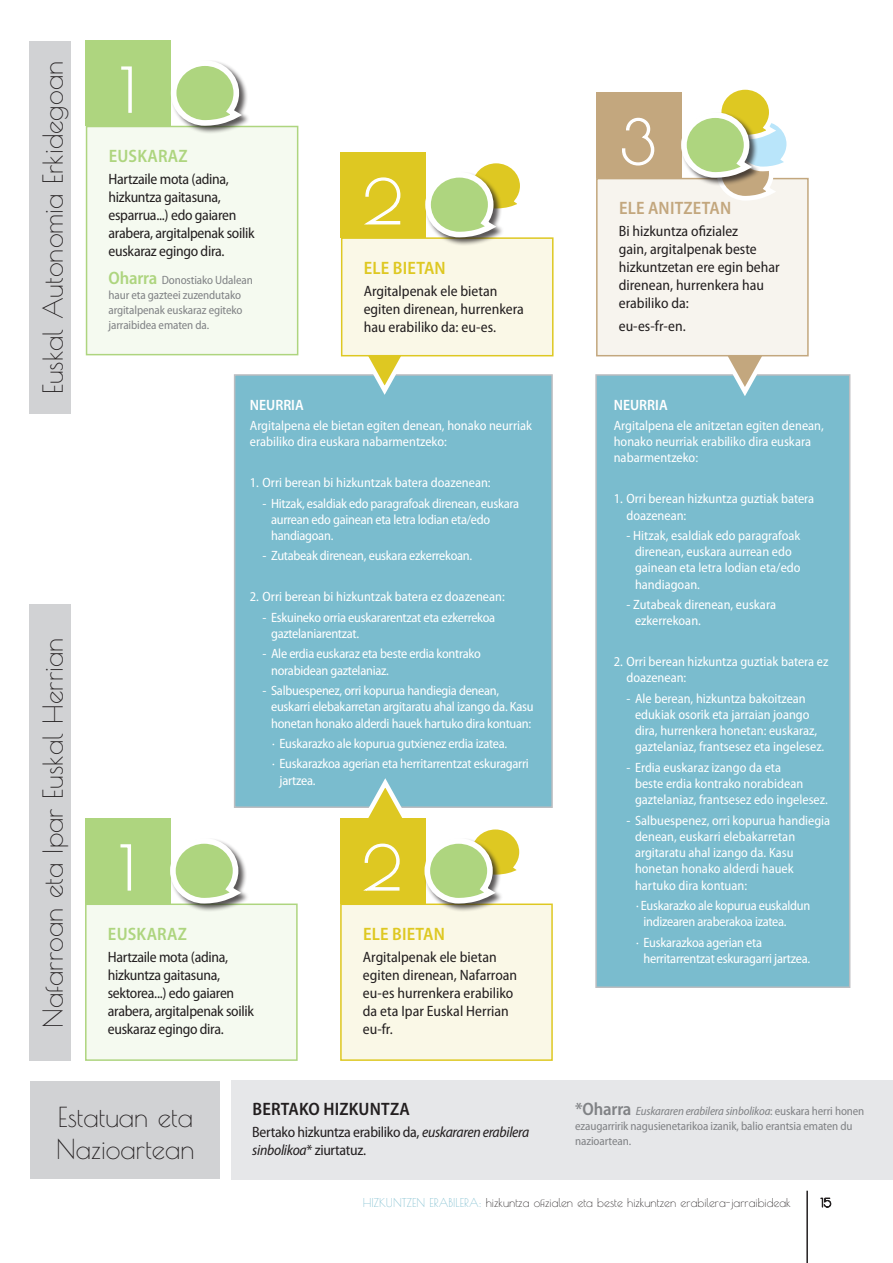
<style>
.page{position:relative;width:893px;height:1263px;background:#fff}
.page>*{position:absolute;margin:0;border:0;box-sizing:border-box;transform-origin:0 0}
.t1{font:60px "Poiret One";color:#fff}
.t2{font:27px/32.4px "Poiret One";color:#231f20}
.t3{font:600 semi-condensed 18px "Myriad Pro";letter-spacing:.01em;color:#dec822}
.t4{font:600 semi-condensed 18px "Myriad Pro";letter-spacing:.01em;color:#aed57f}
.t5{font:600 semi-condensed 18px "Myriad Pro";letter-spacing:.01em;color:#231f20}
.t6{font:600 semi-condensed 18px "Myriad Pro";letter-spacing:.01em;color:#c3a77e}
.t7{font:semi-condensed 15px/18px "Myriad Pro";letter-spacing:-.005em;color:#231f20}
.t8{font:600 semi-condensed 15px "Myriad Pro";color:#fff}
.t9{font:semi-condensed 13.5px/16.2px "Myriad Pro";letter-spacing:-.005em;color:#fff}
.t10{font:semi-condensed 12px/15px "Myriad Pro";letter-spacing:-.01em;color:#808285}
.t11{font:12px "Poiret One";color:#231f20}
.t12{font:12px "Poiret One";color:#7abcce}
.s1{font-weight:600;font-size:18px;color:#aed57f}
.s2{font-style:italic}
.s3{font-weight:600;font-size:18px}
.s4{color:#7abcce}
</style>
<div class="page">
<svg style="left:820px;top:1197px;width:12px;height:11px"></svg>
<hr style="left:806px;top:1191px;width:2px;height:72px;background:#231f20">
<div style="left:234px;top:374px;width:319px;height:434px;background:#7abcce;border:2px solid #bcbdc0"></div>
<div style="left:595px;top:374px;width:255px;height:614px;background:#7abcce;border:2px solid #bcbdc0"></div>
<svg style="left:356px;top:778px;width:58px;height:40px"></svg>
<svg style="left:356px;top:356px;width:58px;height:39px"></svg>
<svg style="left:716px;top:356px;width:58px;height:40px"></svg>
<div style="left:86px;top:904px;width:211px;height:156px;background:#f5faf0"></div>
<div style="left:85px;top:903px;width:213px;height:158px;border:2px solid #aed57f"></div>
<div style="left:85px;top:818px;width:85px;height:85px;background:#aed57f"></div>
<svg style="left:120px;top:844px;width:11px;height:47px"></svg>
<div style="left:170px;top:838px;width:80px;height:74px;background:#231f20;opacity:.75"></div>
<svg style="left:167px;top:835px;width:80px;height:71px"></svg>
<div style="left:341px;top:904px;width:211px;height:156px;background:#faf8e7"></div>
<div style="left:340px;top:903px;width:213px;height:158px;border:2px solid #dec822"></div>
<div style="left:340px;top:818px;width:85px;height:85px;background:#dec822"></div>
<svg style="left:363px;top:843px;width:37px;height:48px"></svg>
<div style="left:424px;top:838px;width:80px;height:74px;background:#231f20;opacity:.75"></div>
<svg style="left:422px;top:822px;width:109px;height:84px"></svg>
<div style="left:29px;top:42px;width:41px;height:372px;background:#d1d2d4"></div>
<div style="left:29px;top:605px;width:41px;height:456px;background:#d1d2d4"></div>
<div style="left:87px;top:126px;width:211px;height:229px;background:#f5faf0"></div>
<div style="left:86px;top:126px;width:212px;height:229px;border:2px solid #aed57f"></div>
<div style="left:86px;top:41px;width:85px;height:85px;background:#aed57f"></div>
<svg style="left:121px;top:66px;width:11px;height:47px"></svg>
<div style="left:170px;top:60px;width:80px;height:75px;background:#231f20;opacity:.75"></div>
<svg style="left:168px;top:60px;width:80px;height:69px"></svg>
<div style="left:342px;top:238px;width:211px;height:118px;background:#faf8e7"></div>
<div style="left:341px;top:237px;width:213px;height:119px;border:2px solid #dec822"></div>
<div style="left:341px;top:152px;width:85px;height:85px;background:#dec822"></div>
<svg style="left:364px;top:177px;width:37px;height:48px"></svg>
<div style="left:425px;top:171px;width:80px;height:75px;background:#231f20;opacity:.75"></div>
<svg style="left:422px;top:163px;width:110px;height:77px"></svg>
<div style="left:597px;top:179px;width:211px;height:177px;background:#f7f4ee"></div>
<div style="left:596px;top:178px;width:213px;height:178px;border:2px solid #c3a77e"></div>
<div style="left:596px;top:93px;width:85px;height:85px;background:#c3a77e"></div>
<svg style="left:622px;top:117px;width:33px;height:49px"></svg>
<svg style="left:678px;top:89px;width:120px;height:111px"></svg>
<div style="left:31px;top:1081px;width:189px;height:97px;background:#d1d2d4"></div>
<div style="left:231px;top:1080px;width:662px;height:99px;background:#e6e7e9"></div>
<h2 class="t2" style="left:37px;top:394px;width:335px;rotate:-90deg">Euskal Autonomia Erkidegoan</h2>
<h2 class="t2" style="left:37px;top:1028px;width:392px;rotate:-90deg">Nafarroan eta Ipar Euskal Herrian</h2>
<h1 class="t1" style="left:121px;top:54px;width:16px">1</h1>
<h3 class="t4" style="left:109px;top:145px;width:81px">EUSKARAZ</h3>
<p class="t7" style="left:109px;top:170px;width:148px">Hartzaile mota (adina, hizkuntza gaitasuna, esparrua...) edo gaiaren arabera, argitalpenak soilik euskaraz egingo dira.</p>
<p class="t10" style="left:109px;top:272px;width:146px"><span class="s1">Oharra</span> Donostiako Udalean haur eta gazteei zuzendutako argitalpenak euskaraz egiteko jarraibidea ematen da.</p>
<h1 class="t1" style="left:364px;top:166px;width:40px">2</h1>
<h3 class="t3" style="left:364px;top:256px;width:83px">ELE BIETAN</h3>
<p class="t7" style="left:364px;top:282px;width:162px">Argitalpenak ele bietan egiten direnean, hurrenkera hau erabiliko da: eu-es.</p>
<h1 class="t1" style="left:120px;top:832px;width:16px">1</h1>
<p class="t8" style="left:250px;top:395px;width:55px">NEURRIA</p>
<p class="t9" style="left:250px;top:417px;width:284px">Argitalpena ele bietan egiten denean, honako neurriak erabiliko dira euskara nabarmentzeko:</p>
<p class="t9" style="left:250px;top:474px;width:242px">1. Orri berean bi hizkuntzak batera doazenean:</p>
<p class="t9" style="left:271px;top:495px;width:250px;text-indent:-9px">- Hitzak, esaldiak edo paragrafoak direnean, euskara aurrean edo gainean eta letra lodian eta/edo handiagoan.</p>
<p class="t9" style="left:263px;top:548px;width:211px">- Zutabeak direnean, euskara ezkerrekoan.</p>
<p class="t9" style="left:250px;top:588px;width:256px">2. Orri berean bi hizkuntzak batera ez doazenean:</p>
<p class="t9" style="left:271px;top:609px;width:226px;text-indent:-9px">- Eskuineko orria euskararentzat eta ezkerrekoa gaztelaniarentzat.</p>
<p class="t9" style="left:271px;top:646px;width:211px;text-indent:-9px">- Ale erdia euskaraz eta beste erdia kontrako norabidean gaztelaniaz.</p>
<p class="t9" style="left:271px;top:682px;width:264px;text-indent:-9px">- Salbuespenez, orri kopurua handiegia denean, euskarri elebakarretan argitaratu ahal izango da. Kasu honetan honako alderdi hauek hartuko dira kontuan:</p>
<p class="t9" style="left:272px;top:733px;width:258px;line-height:20.4px">· Euskarazko ale kopurua gutxienez erdia izatea.<br>· Euskarazkoa agerian eta herritarrentzat eskuragarri</p>
<p class="t9" style="left:280px;top:772px;width:37px">jartzea.</p>
<h1 class="t1" style="left:364px;top:832px;width:40px">2</h1>
<h3 class="t4" style="left:108px;top:922px;width:81px">EUSKARAZ</h3>
<p class="t7" style="left:108px;top:948px;width:148px">Hartzaile mota (adina, hizkuntza gaitasuna, sektorea...) edo gaiaren arabera, argitalpenak soilik euskaraz egingo dira.</p>
<h3 class="t3" style="left:363px;top:922px;width:83px">ELE BIETAN</h3>
<p class="t7" style="left:363px;top:948px;width:156px">Argitalpenak ele bietan egiten direnean, Nafarroan eu-es hurrenkera erabiliko da eta Ipar Euskal Herrian eu-fr.</p>
<h2 class="t2" style="left:56px;top:1100px;width:140px">Estatuan eta<br>Nazioartean</h2>
<h3 class="t5" style="left:252px;top:1097px;width:159px">BERTAKO HIZKUNTZA</h3>
<p class="t7" style="left:252px;top:1123px;width:279px">Bertako hizkuntza erabiliko da, <span class="s2">euskararen erabilera sinbolikoa</span>* ziurtatuz.</p>
<h1 class="t1" style="left:621px;top:106px;width:37px">3</h1>
<h3 class="t6" style="left:619px;top:197px;width:114px">ELE ANITZETAN</h3>
<p class="t7" style="left:619px;top:222px;width:162px">Bi hizkuntza ofizialez<br>gain, argitalpenak beste hizkuntzetan ere egin behar direnean, hurrenkera hau erabiliko da:</p>
<p class="t7" style="left:619px;top:316px;width:68px">eu-es-fr-en.</p>
<p class="t8" style="left:614px;top:395px;width:55px">NEURRIA</p>
<p class="t9" style="left:614px;top:417px;width:212px">Argitalpena ele anitzetan egiten denean, honako neurriak erabiliko dira euskara nabarmentzeko:</p>
<p class="t9" style="left:626px;top:490px;width:189px;text-indent:-13px">1. Orri berean hizkuntza guztiak batera doazenean:</p>
<p class="t9" style="left:635px;top:527px;width:167px;text-indent:-9px">- Hitzak, esaldiak edo paragrafoak direnean, euskara aurrean edo gainean eta letra lodian eta/edo handiagoan.</p>
<p class="t9" style="left:635px;top:596px;width:143px;text-indent:-9px">- Zutabeak direnean, euskara ezkerrekoan.</p>
<p class="t9" style="left:626px;top:653px;width:203px;text-indent:-13px">2. Orri berean hizkuntza guztiak batera ez doazenean:</p>
<p class="t9" style="left:635px;top:690px;width:191px;text-indent:-9px">- Ale berean, hizkuntza bakoitzean edukiak osorik eta jarraian joango dira, hurrenkera honetan: euskaraz, gaztelaniaz, frantsesez eta ingelesez.</p>
<p class="t9" style="left:635px;top:759px;width:194px;text-indent:-9px">- Erdia euskaraz izango da eta<br>beste erdia kontrako norabidean gaztelaniaz, frantsesez edo ingelesez.</p>
<p class="t9" style="left:635px;top:812px;width:197px;text-indent:-9px">- Salbuespenez, orri kopurua handiegia denean, euskarri elebakarretan argitaratu ahal izango da. Kasu honetan honako alderdi hauek hartuko dira kontuan:</p>
<p class="t9" style="left:643px;top:897px;width:168px;text-indent:-8px">· Euskarazko ale kopurua euskaldun indizearen araberakoa izatea.</p>
<p class="t9" style="left:643px;top:934px;width:168px;text-indent:-8px">· Euskarazkoa agerian eta herritarrentzat eskuragarri jartzea.</p>
<p class="t10" style="left:575px;top:1103px;width:291px"><span class="s3">*Oharra</span> <span class="s2">Euskararen erabilera sinbolikoa</span>: euskara herri honen ezaugarririk nagusienetarikoa izanik, balio erantsia ematen du nazioartean.</p>
<p class="t12" style="left:363px;top:1195px;width:8px">HIZKUNTZEN</p>
<p class="t12" style="left:429px;top:1195px;width:7px">ERABILERA</p>
<p class="t11" style="left:479px;top:1195px;width:314px"><span class="s4">:</span> hizkuntza ofizialen eta beste hizkuntzen erabilera-jarraibideak</p>
</div>
